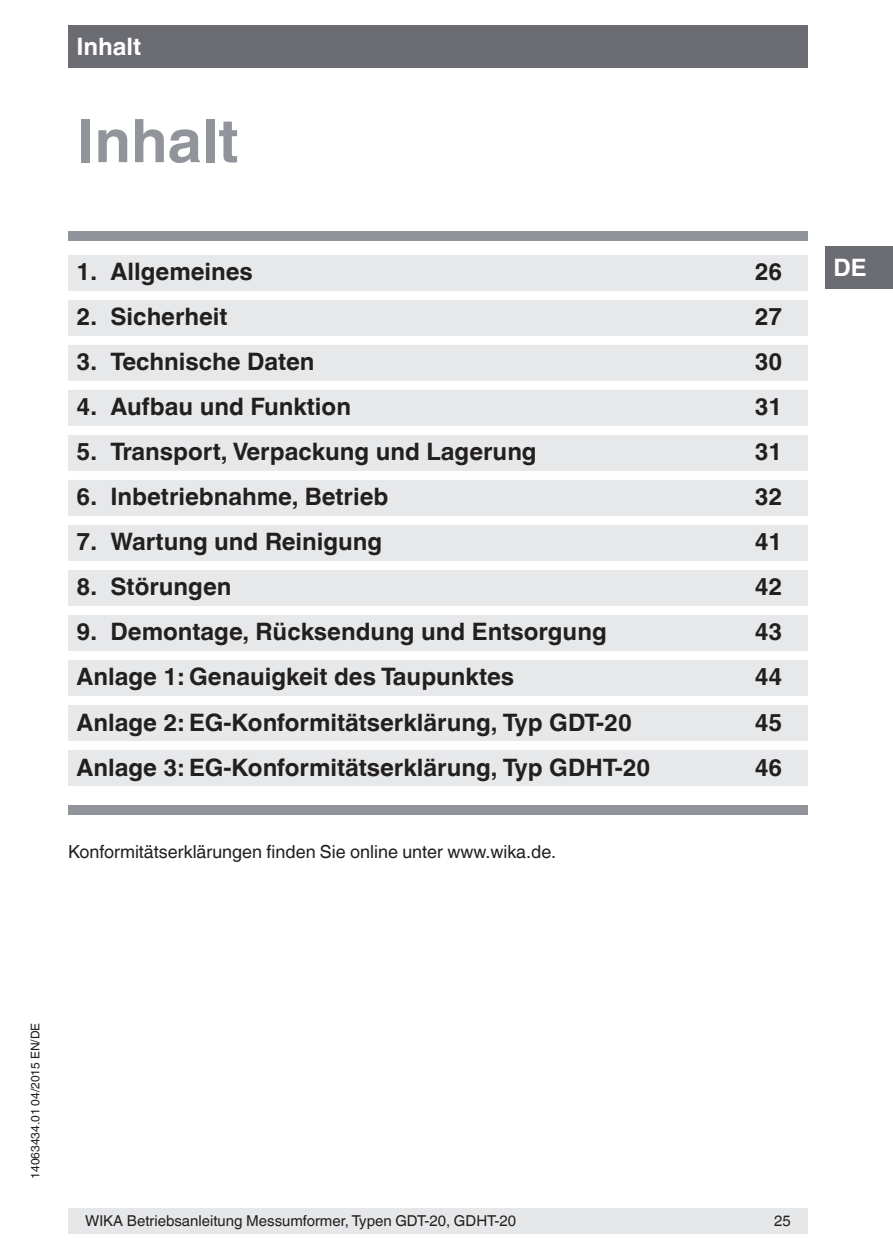
<style>
.page{position:relative;width:893px;height:1259px;background:#fff}
.page>*{position:absolute;margin:0;border:0;box-sizing:border-box;transform-origin:0 0}
.t1{font:700 60px "Helvetica World";color:#91959b}
.t2{font:700 24px "Helvetica World";color:#231f20}
.t3{font:700 24px "Helvetica World";color:#fff}
.t4{font:18px "Helvetica World";color:#231f20}
.t5{font:15px "Helvetica World";color:#231f20}
.t6{font:12px "Helvetica World";color:#231f20}
</style>
<div class="page">
<div style="left:68px;top:1208px;width:740px;height:25px;background:#e6e7e9"></div>
<div style="left:68px;top:26px;width:740px;height:42px;background:#6b6c72"></div>
<div style="left:825px;top:246px;width:68px;height:42px;background:#6b6c72"></div>
<div style="left:68px;top:255px;width:740px;height:36px;background:#e7e8e9"></div>
<div style="left:68px;top:300px;width:740px;height:36px;background:#e7e8e9"></div>
<div style="left:68px;top:345px;width:740px;height:36px;background:#e7e8e9"></div>
<div style="left:68px;top:390px;width:740px;height:36px;background:#e7e8e9"></div>
<div style="left:68px;top:435px;width:740px;height:36px;background:#e7e8e9"></div>
<div style="left:68px;top:480px;width:740px;height:36px;background:#e7e8e9"></div>
<div style="left:68px;top:525px;width:740px;height:36px;background:#e7e8e9"></div>
<div style="left:68px;top:570px;width:740px;height:36px;background:#e7e8e9"></div>
<div style="left:68px;top:615px;width:740px;height:36px;background:#e7e8e9"></div>
<div style="left:68px;top:660px;width:740px;height:36px;background:#e7e8e9"></div>
<div style="left:68px;top:705px;width:740px;height:36px;background:#e7e8e9"></div>
<div style="left:68px;top:750px;width:740px;height:36px;background:#e7e8e9"></div>
<div style="left:68px;top:231px;width:740px;height:9px;background:#91959b"></div>
<div style="left:68px;top:805px;width:740px;height:9px;background:#91959b"></div>
<p class="t3" style="left:77px;top:33px;width:66px">Inhalt</p>
<h1 class="t1" style="left:77px;top:106px;width:163px">Inhalt</h1>
<p class="t2" style="left:77px;top:258px;width:178px">1. Allgemeines</p>
<p class="t2" style="left:755px;top:258px;width:29px">26</p>
<p class="t2" style="left:77px;top:303px;width:153px">2. Sicherheit</p>
<p class="t2" style="left:755px;top:303px;width:29px">27</p>
<p class="t2" style="left:77px;top:348px;width:240px">3. Technische Daten</p>
<p class="t2" style="left:755px;top:348px;width:29px">30</p>
<p class="t2" style="left:77px;top:393px;width:276px">4. Aufbau und Funktion</p>
<p class="t2" style="left:755px;top:393px;width:29px">31</p>
<p class="t2" style="left:77px;top:438px;width:462px">5. Transport, Verpackung und Lagerung</p>
<p class="t2" style="left:755px;top:438px;width:29px">31</p>
<p class="t2" style="left:77px;top:483px;width:313px">6. Inbetriebnahme, Betrieb</p>
<p class="t2" style="left:755px;top:483px;width:29px">32</p>
<p class="t2" style="left:77px;top:528px;width:307px">7. Wartung und Reinigung</p>
<p class="t2" style="left:755px;top:528px;width:29px">41</p>
<p class="t2" style="left:77px;top:573px;width:156px">8. Störungen</p>
<p class="t2" style="left:755px;top:573px;width:29px">42</p>
<p class="t2" style="left:77px;top:618px;width:532px">9. Demontage, Rücksendung und Entsorgung</p>
<p class="t2" style="left:755px;top:618px;width:29px">43</p>
<p class="t2" style="left:77px;top:663px;width:439px">Anlage 1: Genauigkeit des Taupunktes</p>
<p class="t2" style="left:755px;top:663px;width:29px">44</p>
<p class="t2" style="left:77px;top:708px;width:557px">Anlage 2: EG-Konformitätserklärung, Typ GDT-20</p>
<p class="t2" style="left:755px;top:708px;width:29px">45</p>
<p class="t2" style="left:77px;top:753px;width:575px">Anlage 3: EG-Konformitätserklärung, Typ GDHT-20</p>
<p class="t2" style="left:755px;top:753px;width:29px">46</p>
<p class="t4" style="left:68px;top:841px;width:490px">Konformitätserklärungen finden Sie online unter www.wika.de.</p>
<p class="t3" style="left:833px;top:254px;width:35px">DE</p>
<p class="t6" style="left:28px;top:1178px;width:157px;rotate:-90deg">14063434.01 04/2015 EN/DE</p>
<p class="t5" style="left:85px;top:1212px;width:433px">WIKA Betriebsanleitung Messumformer, Typen GDT-20, GDHT-20</p>
<p class="t5" style="left:774px;top:1212px;width:18px">25</p>
</div>
